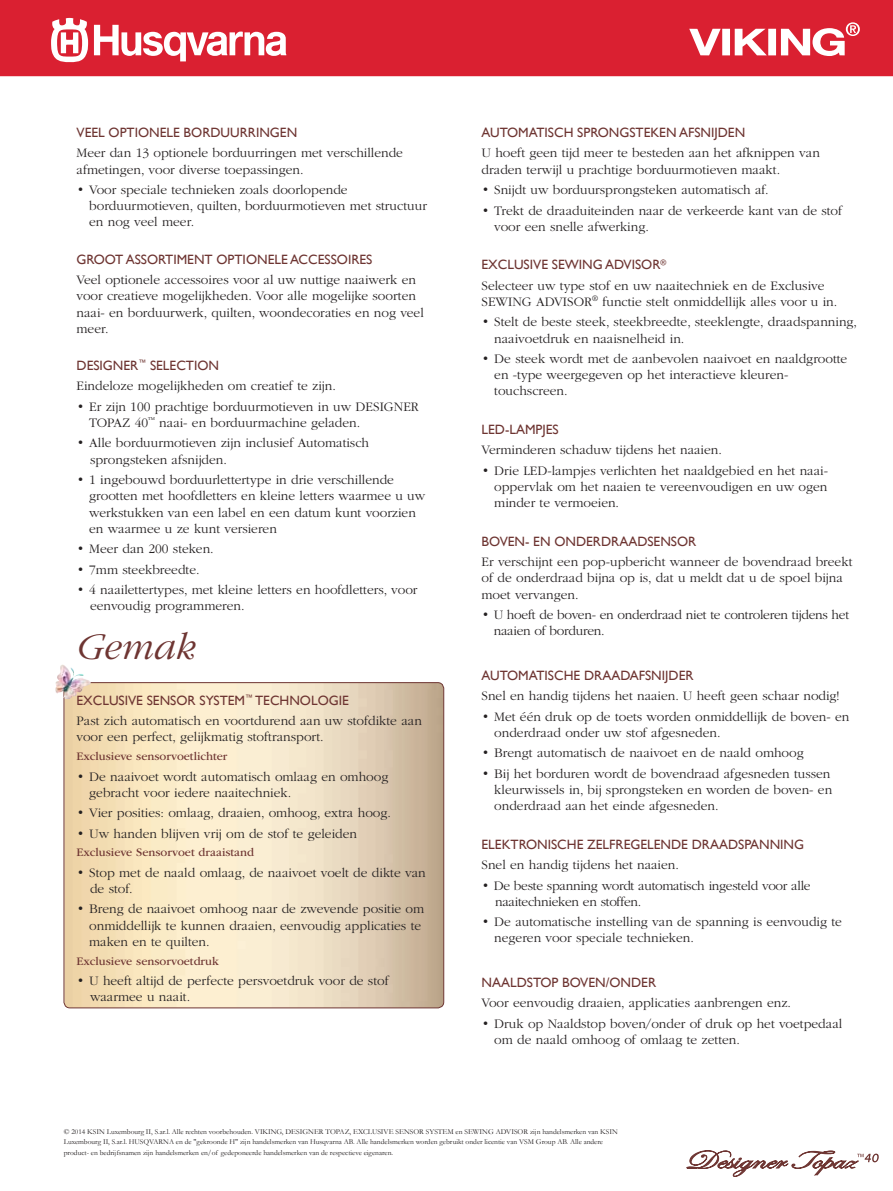
<style>
.page{position:relative;width:893px;height:1191px;background:#fff}
.page>*{position:absolute;margin:0;border:0;box-sizing:border-box;transform-origin:0 0}
.t1{font:italic 300 39px "ITC Garamond Std";color:#6e3532}
.t2{font:300 13.5px/16.2px "ITC Garamond Std";color:#231f20}
.t3{font:13.5px "Gill Sans WGL";color:#6e3532}
.t4{font:300 13.5px/16.2px "ITC Garamond Std";letter-spacing:-.02em;color:#231f20}
.t5{font:12px "ITC Garamond Std";color:#6e3532}
.t6{font:7.5px/10.5px "Garamond WGL";color:#231f20}
</style>
<div class="page">
<div style="left:0;top:0;width:893px;height:80px;background:#da2031"></div>
<svg style="left:51px;top:18px;width:37px;height:44px"></svg>
<svg style="left:94px;top:25px;width:192px;height:36px"></svg>
<svg style="left:689px;top:22px;width:171px;height:34px"></svg>
<div style="left:0;top:76px;width:893px;height:5px;background:#fff"></div>
<img style="left:64px;top:682px;width:380px;height:326px">
<div style="left:64px;top:682px;width:380px;height:326px;border:1px solid #6e3532;border-radius:6px"></div>
<img style="left:55px;top:665px;width:36px;height:34px">
<svg style="left:687px;top:1150px;width:192px;height:26px"></svg>
<p class="t3" style="left:77px;top:123px;width:222px">VEEL OPTIONELE BORDUURRINGEN</p>
<p class="t2" style="left:77px;top:145px;width:328px">Meer dan 13 optionele borduurringen met verschillende afmetingen, voor diverse toepassingen.</p>
<p class="t2" style="left:89px;top:182px;width:339px;text-indent:-13px">• Voor speciale technieken zoals doorlopende borduurmotieven, quilten, borduurmotieven met structuur en nog veel meer.</p>
<p class="t3" style="left:77px;top:250px;width:297px">GROOT ASSORTIMENT OPTIONELE ACCESSOIRES</p>
<p class="t2" style="left:77px;top:272px;width:349px">Veel optionele accessoires voor al uw nuttige naaiwerk en voor creatieve mogelijkheden. Voor alle mogelijke soorten naai- en borduurwerk, quilten, woondecoraties en nog veel meer.</p>
<p class="t3" style="left:77px;top:356px;width:144px">DESIGNER<sup>™</sup> SELECTION</p>
<p class="t2" style="left:77px;top:378px;width:261px">Eindeloze mogelijkheden om creatief te zijn.</p>
<p class="t2" style="left:89px;top:398px;width:331px;text-indent:-13px">• Er zijn 100 prachtige borduurmotieven in uw DESIGNER<br>TOPAZ 40<sup>™</sup> naai- en borduurmachine geladen.</p>
<p class="t2" style="left:90px;top:435px;width:281px;text-indent:-14px">• Alle borduurmotieven zijn inclusief Automatisch sprongsteken afsnijden.</p>
<p class="t2" style="left:89px;top:472px;width:338px;text-indent:-13px">• 1 ingebouwd borduurlettertype in drie verschillende grootten met hoofdletters en kleine letters waarmee u uw werkstukken van een label en een datum kunt voorzien en waarmee u ze kunt versieren</p>
<p class="t2" style="left:77px;top:541px;width:139px">• Meer dan 200 steken.</p>
<p class="t2" style="left:77px;top:561px;width:125px">• 7mm steekbreedte.</p>
<p class="t2" style="left:90px;top:582px;width:329px;text-indent:-14px">• 4 naailettertypes, met kleine letters en hoofdletters, voor eenvoudig programmeren.</p>
<h1 class="t1" style="left:77px;top:625px;width:120px">Gemak</h1>
<p class="t3" style="left:77px;top:691px;width:274px">EXCLUSIVE SENSOR SYSTEM<sup>™</sup> TECHNOLOGIE</p>
<p class="t2" style="left:77px;top:713px;width:347px">Past zich automatisch en voortdurend aan uw stofdikte aan voor een perfect, gelijkmatig stoftransport.</p>
<p class="t5" style="left:77px;top:749px;width:152px">Exclusieve sensorvoetlichter</p>
<p class="t2" style="left:89px;top:768px;width:301px;text-indent:-13px">• De naaivoet wordt automatisch omlaag en omhoog gebracht voor iedere naaitechniek.</p>
<p class="t2" style="left:77px;top:805px;width:316px">• Vier posities: omlaag, draaien, omhoog, extra hoog.</p>
<p class="t2" style="left:77px;top:825px;width:282px">• Uw handen blijven vrij om de stof te geleiden</p>
<p class="t5" style="left:77px;top:846px;width:179px">Exclusieve Sensorvoet draaistand</p>
<p class="t2" style="left:90px;top:864px;width:337px;text-indent:-14px">• Stop met de naald omlaag, de naaivoet voelt de dikte van de stof.</p>
<p class="t2" style="left:89px;top:901px;width:336px;text-indent:-13px">• Breng de naaivoet omhoog naar de zwevende positie om onmiddellijk te kunnen draaien, eenvoudig applicaties te maken en te quilten.</p>
<p class="t5" style="left:77px;top:954px;width:144px">Exclusieve sensorvoetdruk</p>
<p class="t2" style="left:90px;top:972px;width:300px;text-indent:-14px">• U heeft altijd de perfecte persvoetdruk voor de stof waarmee u naait.</p>
<p class="t3" style="left:482px;top:123px;width:265px">AUTOMATISCH SPRONGSTEKEN AFSNIJDEN</p>
<p class="t2" style="left:482px;top:145px;width:340px">U hoeft geen tijd meer te besteden aan het afknippen van draden terwijl u prachtige borduurmotieven maakt.</p>
<p class="t2" style="left:482px;top:182px;width:289px">• Snijdt uw borduursprongsteken automatisch af.</p>
<p class="t2" style="left:494px;top:202px;width:350px;text-indent:-13px">• Trekt de draaduiteinden naar de verkeerde kant van de stof voor een snelle afwerking.</p>
<p class="t3" style="left:482px;top:255px;width:186px">EXCLUSIVE SEWING ADVISOR<sup>®</sup></p>
<p class="t2" style="left:482px;top:277px;width:357px">Selecteer uw type stof en uw naaitechniek en de Exclusive<br>SEWING ADVISOR<sup>®</sup> functie stelt onmiddellijk alles voor u in.</p>
<p class="t2" style="left:494px;top:314px;width:364px;text-indent:-13px">• Stelt de beste steek, steekbreedte, steeklengte, draadspanning, naaivoetdruk en naaisnelheid in.</p>
<p class="t2" style="left:494px;top:351px;width:355px;text-indent:-13px">• De steek wordt met de aanbevolen naaivoet en naaldgrootte en -type weergegeven op het interactieve kleuren&shy;touchscreen.</p>
<p class="t3" style="left:482px;top:420px;width:79px">LED-LAMPJES</p>
<p class="t2" style="left:482px;top:442px;width:242px">Verminderen schaduw tijdens het naaien.</p>
<p class="t2" style="left:494px;top:462px;width:335px;text-align:justify;text-indent:-13px">• Drie LED-lampjes verlichten het naaldgebied en het naai&shy;oppervlak om het naaien te vereenvoudigen en uw ogen minder te vermoeien.</p>
<p class="t3" style="left:482px;top:532px;width:216px">BOVEN- EN ONDERDRAADSENSOR</p>
<p class="t2" style="left:482px;top:554px;width:372px">Er verschijnt een pop-upbericht wanneer de bovendraad breekt of de onderdraad bijna op is, dat u meldt dat u de spoel bijna moet vervangen.</p>
<p class="t4" style="left:494px;top:607px;width:357px;text-indent:-12px">• U hoeft de boven- en onderdraad niet te controleren tijdens het naaien of borduren.</p>
<p class="t3" style="left:482px;top:666px;width:213px">AUTOMATISCHE DRAADAFSNIJDER</p>
<p class="t2" style="left:482px;top:688px;width:360px">Snel en handig tijdens het naaien. U heeft geen schaar nodig!</p>
<p class="t2" style="left:494px;top:708px;width:357px;text-indent:-13px">• Met één druk op de toets worden onmiddellijk de boven- en onderdraad onder uw stof afgesneden.</p>
<p class="t2" style="left:482px;top:745px;width:324px">• Brengt automatisch de naaivoet en de naald omhoog</p>
<p class="t2" style="left:494px;top:765px;width:339px;text-indent:-13px">• Bij het borduren wordt de bovendraad afgesneden tussen kleurwissels in, bij sprongsteken en worden de boven- en onderdraad aan het einde afgesneden.</p>
<p class="t3" style="left:482px;top:834px;width:324px">ELEKTRONISCHE ZELFREGELENDE DRAADSPANNING</p>
<p class="t2" style="left:482px;top:857px;width:199px">Snel en handig tijdens het naaien.</p>
<p class="t4" style="left:495px;top:877px;width:317px;text-indent:-14px">• De beste spanning wordt automatisch ingesteld voor alle naaitechnieken en stoffen.</p>
<p class="t2" style="left:494px;top:914px;width:349px;text-indent:-13px">• De automatische instelling van de spanning is eenvoudig te negeren voor speciale technieken.</p>
<p class="t3" style="left:482px;top:973px;width:176px">NAALDSTOP BOVEN/ONDER</p>
<p class="t2" style="left:482px;top:995px;width:311px">Voor eenvoudig draaien, applicaties aanbrengen enz.</p>
<p class="t2" style="left:494px;top:1015px;width:350px;text-indent:-13px">• Druk op Naaldstop boven/onder of druk op het voetpedaal om de naald omhoog of omlaag te zetten.</p>
<p class="t6" style="left:64px;top:1126px;width:555px">© 2014 KSIN Luxembourg II, S.ar.l. Alle rechten voorbehouden. VIKING, DESIGNER TOPAZ, EXCLUSIVE SENSOR SYSTEM en SEWING ADVISOR zijn handelsmerken van KSIN<br>Luxembourg II, S.ar.l. HUSQVARNA en de "gekroonde H" zijn handelsmerken van Husqvarna AB. Alle handelsmerken worden gebruikt onder licentie van VSM Group AB. Alle andere product- en bedrijfsnamen zijn handelsmerken en/of gedeponeerde handelsmerken van de respectieve eigenaren.</p>
</div>
